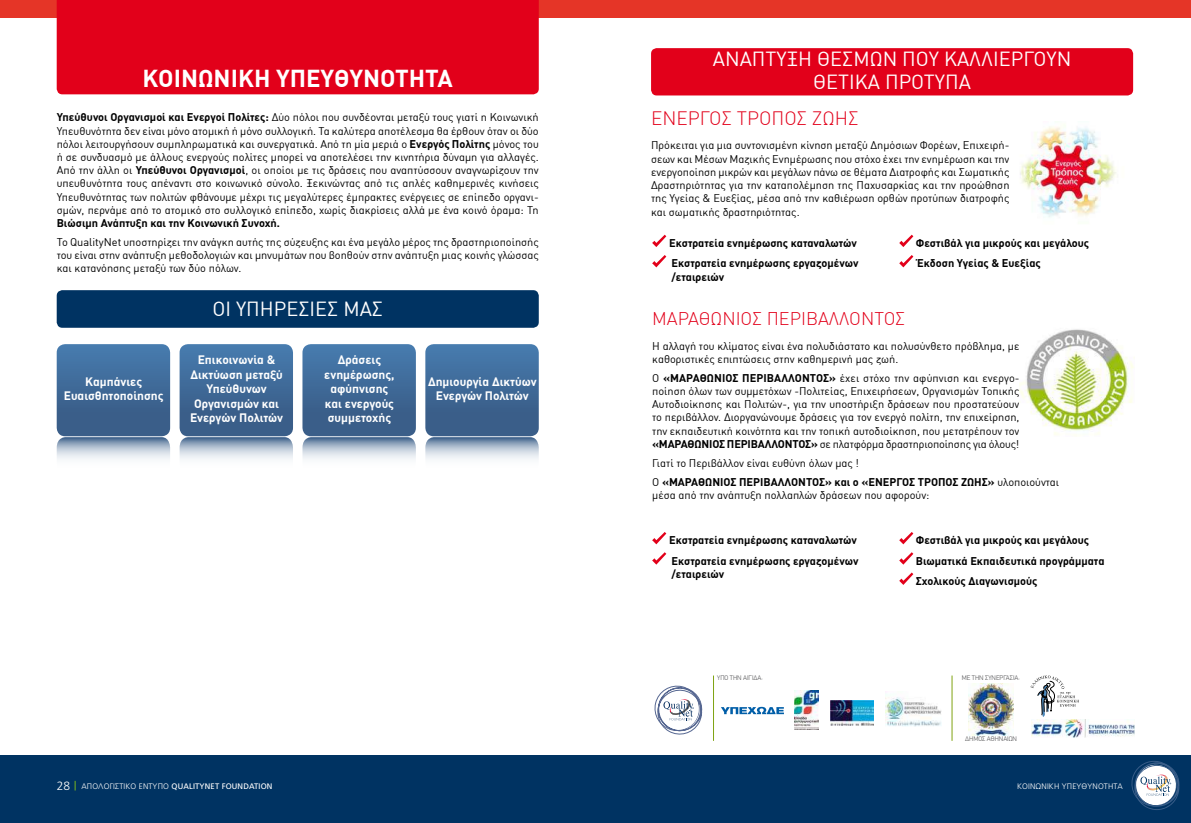
<style>
.page{position:relative;width:1191px;height:823px;background:#fff}
.page>*{position:absolute;margin:0;border:0;box-sizing:border-box;transform-origin:0 0}
.t1{font:700 24px "DIN Greek";color:#fff}
.t2{font:20px/23px "DIN Greek";color:#fff;text-align:center}
.t3{font:300 19px "DIN Greek";color:#e2001a}
.t4{font:300 18px "DIN Greek";color:#e2001a}
.t5{font:700 12px/14.4px "DIN Greek";color:#fff;text-align:center}
.t6{font:11px/13.2px "DIN Greek";color:#000;text-align:justify}
.t7{font:700 11px/20.3px "DIN Greek";color:#000}
.t8{font:8px "PF Catalog";letter-spacing:.02em;color:#fff}
.t9{font:300 8px "PF Catalog";letter-spacing:.02em;color:#fff}
.t10{font:300 6.6px "PF Din Text";color:#58585a}
.s1{font-weight:700}
.s2{font-weight:300;font-size:12px}
.s3{font-weight:300}
</style>
<div class="page">
<div style="left:0;top:754px;width:1191px;height:68px;background:#003362"></div>
<svg style="left:1131px;top:761px;width:49px;height:48px"></svg>
<div style="left:0;top:0;width:1191px;height:17px;background:#e53527"></div>
<div style="left:57px;top:0;width:482px;height:94px;background:#e2001a"></div>
<img style="left:1019px;top:329px;width:115px;height:107px">
<div style="left:57px;top:290px;width:482px;height:37px;background:#003362;border-radius:6px"></div>
<svg style="left:57px;top:344px;width:113px;height:115px;background:#567ba3"></svg>
<svg style="left:180px;top:344px;width:113px;height:115px;background:#567ba3"></svg>
<svg style="left:302px;top:344px;width:114px;height:115px;background:#587ca4"></svg>
<svg style="left:425px;top:344px;width:114px;height:115px;background:#587ca4"></svg>
<hr style="left:713px;top:675px;width:1px;height:65px;background:#80a312">
<hr style="left:951px;top:675px;width:1px;height:65px;background:#80a312">
<svg style="left:654px;top:685px;width:49px;height:50px"></svg>
<svg style="left:721px;top:706px;width:63px;height:7px"></svg>
<img style="left:885px;top:691px;width:56px;height:35px">
<img style="left:794px;top:690px;width:24px;height:39px">
<img style="left:830px;top:700px;width:43px;height:24px">
<img style="left:969px;top:683px;width:44px;height:52px">
<svg style="left:1030px;top:675px;width:49px;height:41px"></svg>
<img style="left:1031px;top:719px;width:103px;height:18px">
<svg style="left:652px;top:532px;width:14px;height:12px"></svg>
<svg style="left:652px;top:552px;width:14px;height:12px"></svg>
<svg style="left:899px;top:532px;width:14px;height:12px"></svg>
<svg style="left:899px;top:552px;width:14px;height:12px"></svg>
<svg style="left:899px;top:572px;width:14px;height:12px"></svg>
<img style="left:1020px;top:124px;width:97px;height:93px">
<div style="left:651px;top:48px;width:482px;height:47px;background:#e2001a;border-radius:6px"></div>
<svg style="left:652px;top:234px;width:14px;height:13px"></svg>
<svg style="left:652px;top:255px;width:14px;height:12px"></svg>
<svg style="left:899px;top:234px;width:14px;height:13px"></svg>
<svg style="left:899px;top:255px;width:14px;height:12px"></svg>
<h1 class="t1" style="left:143px;top:64px;width:312px">ΚΟΙΝΩΝΙΚΗ ΥΠΕΥΘΥΝΟΤΗΤΑ</h1>
<p class="t6" style="left:57px;top:111px;width:484px"><span class="s1">Υπεύθυνοι Οργανισμοί και Ενεργοί Πολίτες:</span> Δύο πόλοι που συνδέονται μεταξύ τους γιατί η Κοινωνική Υπευθυνότητα δεν είναι μόνο ατομική ή μόνο συλλογική. Τα καλύτερα αποτέλεσμα θα έρθουν όταν οι δύο πόλοι λειτουργήσουν συμπληρωματικά και συνεργατικά. Από τη μία μεριά ο <span class="s1">Ενεργός Πολίτης</span> μόνος του ή σε συνδυασμό με άλλους ενεργούς πολίτες μπορεί να αποτελέσει την κινητήρια δύναμη για αλλαγές.<br>Από την άλλη οι <span class="s1">Υπεύθυνοι Οργανισμοί</span>, οι οποίοι με τις δράσεις που αναπτύσσουν αναγνωρίζουν την υπευθυνότητα τους απέναντι στο κοινωνικό σύνολο. Ξεκινώντας από τις απλές καθημερινές κινήσεις Υπευθυνότητας των πολιτών φθάνουμε μέχρι τις μεγαλύτερες έμπρακτες ενέργειες σε επίπεδο οργανι&shy;σμών, περνάμε από το ατομικό στο συλλογικό επίπεδο, χωρίς διακρίσεις αλλά με ένα κοινό όραμα: Τη</p>
<p class="t7" style="left:57px;top:213px;width:225px">Βιώσιμη Ανάπτυξη και την Κοινωνική Συνοχή.</p>
<p class="t6" style="left:57px;top:235px;width:483px">Το QualityΝet υποστηρίζει την ανάγκη αυτής της σύζευξης και ένα μεγάλο μέρος της δραστηριοποίησής του είναι στην ανάπτυξη μεθοδολογιών και μηνυμάτων που βοηθούν στην ανάπτυξη μιας κοινής γλώσσας και κατανόησης μεταξύ των δύο πόλων.</p>
<p class="t5" style="left:64px;top:374px;width:101px">Καμπάνιες<br>Ευαισθητοποίησης</p>
<h2 class="t2" style="left:212px;top:297px;width:172px">ΟΙ ΥΠΗΡΕΣΊ ΕΣ ΜΑΣ</h2>
<p class="t5" style="left:190px;top:352px;width:95px">Επικοινωνία &amp;<br>Δικτύωση μεταξύ<br>Υπεύθυνων<br>Οργανισμών και<br>Ενεργών Πολιτών</p>
<p class="t5" style="left:324px;top:352px;width:72px">Δράσεις ενημέρωσης, αφύπνισης και ενεργούς συμμετοχής</p>
<p class="t5" style="left:428px;top:374px;width:110px">Δημιουργία Δικτύων<br>Ενεργών Πολιτών</p>
<p class="t8" style="left:57px;top:780px;width:217px"><span class="s2">28</span> <span class="s3">ΑΠΟΛΟΓΙΣΤΙΚΟ ΕΝΤΥΠΟ</span> QUALITYNET FOUNDATION</p>
<h2 class="t2" style="left:713px;top:48px;width:360px">ΑΝΆΠΤΥΞΗ ΘΕΣΜΏΝ ΠΟΥ ΚΑΛΛΙΕΡΓΟΎΝ<br>ΘΕΤΙΚΆ ΠΡΌΤΥΠΑ</h2>
<h3 class="t3" style="left:651px;top:108px;width:209px">ΕΝΕΡΓΟΣ ΤΡΟΠΟΣ ΖΩΗΣ</h3>
<p class="t6" style="left:651px;top:139px;width:360px">Πρόκειται για μια συντονισμένη κίνηση μεταξύ Δημόσιων Φορέων, Επιχειρή&shy;σεων και Μέσων Μαζικής Ενημέρωσης που στόχο έχει την ενημέρωση και την ενεργοποίηση μικρών και μεγάλων πάνω σε θέματα Διατροφής και Σωματικής Δραστηριότητας για την καταπολέμηση της Παχυσαρκίας και την προώθηση της Υγείας &amp; Ευεξίας, μέσα από την καθιέρωση ορθών προτύπων διατροφής και σωματικής δραστηριότητας.</p>
<p class="t7" style="left:669px;top:233px;width:191px">Εκστρατεία ενημέρωσης καταναλωτών<br>Εκστρατεία ενημέρωσης εργαζομένων</p>
<p class="t7" style="left:671px;top:266px;width:54px">/εταιρειών</p>
<p class="t7" style="left:916px;top:233px;width:175px">Φεστιβάλ για μικρούς και μεγάλους<br>Έκδοση Υγείας &amp; Ευεξίας</p>
<h3 class="t4" style="left:652px;top:308px;width:254px">ΜΑΡΑΘΩΝΙΟΣ ΠΕΡΙΒΑΛΛΟΝΤΟΣ</h3>
<p class="t6" style="left:652px;top:339px;width:369px">Η αλλαγή του κλίματος είναι ένα πολυδιάστατο και πολυσύνθετο πρόβλημα, με καθοριστικές επιπτώσεις στην καθημερινή μας ζωή.</p>
<p class="t6" style="left:652px;top:371px;width:369px">Ο <span class="s1">«ΜΑΡΑΘΩΝΙΟΣ ΠΕΡΙΒΑΛΛΟΝΤΟΣ»</span> έχει στόχο την αφύπνιση και ενεργο&shy;ποίηση όλων των συμμετόχων -Πολιτείας, Επιχειρήσεων, Οργανισμών Τοπικής Αυτοδιοίκησης και Πολιτών-, για την υποστήριξη δράσεων που προστατεύουν το περιβάλλον. Διοργανώνουμε δράσεις για τον ενεργό πολίτη, την επιχείρηση, την εκπαιδευτική κοινότητα και την τοπική αυτοδιοίκηση, που μετατρέπουν τον <span class="s1">«ΜΑΡΑΘΩΝΙΟΣ ΠΕΡΙΒΑΛΛΟΝΤΟΣ»</span> σε πλατφόρμα δραστηριοποίησης για όλους!</p>
<p class="t6" style="left:652px;top:453px;width:408px;line-height:18.9px">Γιατί το Περιβάλλον είναι ευθύνη όλων μας !<br>Ο <span class="s1">«ΜΑΡΑΘΩΝΙΟΣ ΠΕΡΙΒΑΛΛΟΝΤΟΣ» και ο «ΕΝΕΡΓΟΣ ΤΡΟΠΟΣ ΖΩΗΣ»</span> υλοποιούνται</p>
<p class="t6" style="left:652px;top:488px;width:279px">μέσα από την ανάπτυξη πολλαπλών δράσεων που αφορούν:</p>
<p class="t7" style="left:669px;top:529px;width:191px">Εκστρατεία ενημέρωσης καταναλωτών<br>Εκστρατεία ενημέρωσης εργαζομένων</p>
<p class="t7" style="left:671px;top:563px;width:54px">/εταιρειών</p>
<p class="t7" style="left:916px;top:529px;width:190px">Φεστιβάλ για μικρούς και μεγάλους<br>Βιωματικά Εκπαιδευτικά προγράμματα<br>Σχολικούς Διαγωνισμούς</p>
<p class="t10" style="left:717px;top:673px;width:47px">ΥΠΟ ΤΗΝ ΑΙΓΙΔΑ:</p>
<p class="t10" style="left:961px;top:673px;width:60px">ΜΕ ΤΗΝ ΣΥΝΕΡΓΑΣΙΑ:</p>
<p class="t10" style="left:965px;top:734px;width:53px">ΔΗΜΟΣ ΑΘΗΝΑΙΩΝ</p>
<p class="t9" style="left:1017px;top:780px;width:107px">ΚΟΙΝΩΝΙΚΗ ΥΠΕΥΘΥΝΟΤΗΤΑ</p>
</div>
